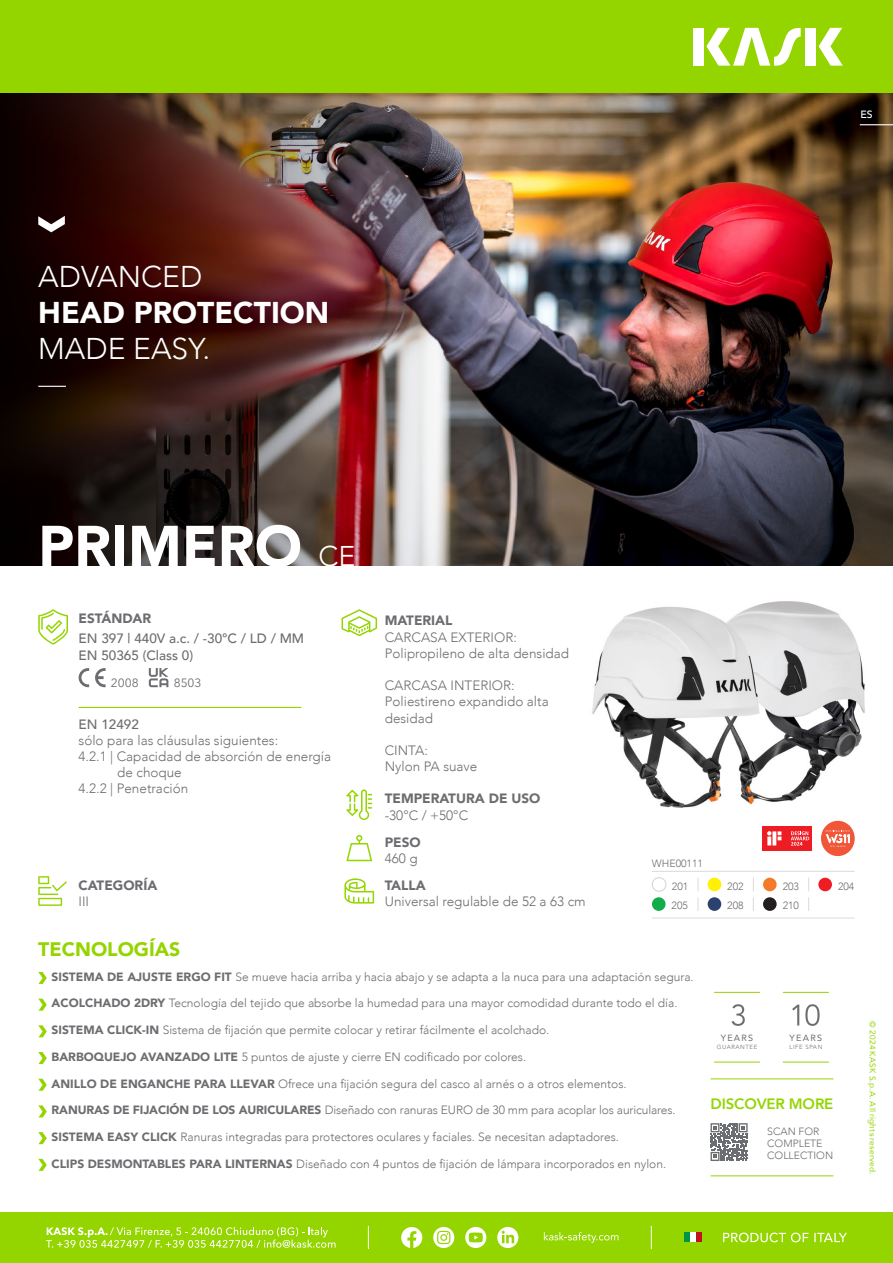
<style>
.page{position:relative;width:893px;height:1263px;background:#fff}
.page>*{position:absolute;margin:0;border:0;box-sizing:border-box;transform-origin:0 0}
.t1{font:900 57px "Avenir";color:#fff}
.t2{font:300 30px "Avenir";color:#fff}
.t3{font:900 30px "Avenir";color:#fff}
.t4{font:900 19.5px "Avenir";color:#94d500}
.t5{font:800 15px "Avenir";letter-spacing:-.01em;color:#94d500}
.t6{font:300 13.5px/16.2px "Avenir";color:#6c6d70}
.t7{font:900 13.5px "Avenir";color:#6c6d70}
.t8{font:500 13.5px/16.2px "Avenir";color:#6c6d70}
.t9{font:300 12px "Avenir";color:#6c6d70}
.t10{font:12px "Avenir Next";color:#6c6d70}
.t11{font:300 10.5px/12px "Avenir";color:#6c6d70}
.t12{font:500 10.5px "Avenir";color:#fff}
.t13{font:9px "Avenir";letter-spacing:.14em;color:#6c6d70}
.t14{font:8.25px "Avenir";letter-spacing:.025em;color:#94d500}
.t15{font:300 6px "Avenir";letter-spacing:.1em;color:#6c6d70}
.s1{font-weight:300;font-size:28.5px}
.s2{font-weight:900}
</style>
<div class="page">
<div style="left:0;top:1212px;width:893px;height:51px;background:#94d500"></div>
<div style="left:0;top:0;width:893px;height:94px;background:#94d500"></div>
<div style="left:693px;top:28px;width:11px;height:38px;background:#fff"></div>
<div style="left:805px;top:28px;width:11px;height:38px;background:#fff"></div>
<svg style="left:819px;top:28px;width:24px;height:38px"></svg>
<svg style="left:706px;top:28px;width:95px;height:38px"></svg>
<svg style="left:368px;top:1226px;width:1px;height:23px"></svg>
<svg style="left:651px;top:1226px;width:1px;height:23px"></svg>
<div style="left:684px;top:1233px;width:6px;height:9px;background:#009445"></div>
<div style="left:690px;top:1233px;width:6px;height:9px;background:#fff"></div>
<div style="left:696px;top:1233px;width:6px;height:9px;background:#bf1221"></div>
<svg style="left:723px;top:1232px;width:124px;height:10px"></svg>
<svg style="left:433px;top:1227px;width:21px;height:21px"></svg>
<svg style="left:465px;top:1227px;width:21px;height:21px"></svg>
<svg style="left:497px;top:1227px;width:21px;height:21px"></svg>
<svg style="left:401px;top:1227px;width:21px;height:21px"></svg>
<svg style="left:544px;top:1232px;width:74px;height:11px"></svg>
<svg style="left:46px;top:1227px;width:290px;height:21px"></svg>
<img style="left:446px;top:94px;width:447px;height:472px">
<hr style="left:860px;top:124px;width:33px;height:1px;background:#fff">
<img style="left:592px;top:601px;width:273px;height:255px">
<div style="left:821px;top:821px;width:34px;height:35px;background:#f05637;border-radius:50%"></div>
<svg style="left:826px;top:830px;width:24px;height:17px"></svg>
<svg style="left:344px;top:878px;width:30px;height:25px"></svg>
<svg style="left:38px;top:609px;width:30px;height:36px"></svg>
<svg style="left:342px;top:609px;width:35px;height:27px"></svg>
<svg style="left:149px;top:668px;width:19px;height:19px"></svg>
<svg style="left:79px;top:668px;width:10px;height:19px"></svg>
<svg style="left:95px;top:668px;width:11px;height:19px"></svg>
<svg style="left:346px;top:835px;width:26px;height:26px"></svg>
<svg style="left:38px;top:876px;width:29px;height:30px"></svg>
<svg style="left:346px;top:789px;width:26px;height:31px"></svg>
<hr style="left:79px;top:707px;width:222px;height:1px;background:#94d500">
<hr style="left:711px;top:1078px;width:122px;height:1px;background:#94d500">
<hr style="left:711px;top:1175px;width:122px;height:1px;background:#94d500">
<svg style="left:731px;top:1004px;width:14px;height:22px"></svg>
<hr style="left:714px;top:992px;width:46px;height:1px;background:#94d500">
<hr style="left:714px;top:1062px;width:46px;height:1px;background:#94d500">
<hr style="left:783px;top:992px;width:46px;height:1px;background:#94d500">
<hr style="left:783px;top:1062px;width:46px;height:1px;background:#94d500">
<svg style="left:805px;top:1004px;width:15px;height:22px"></svg>
<svg style="left:792px;top:1004px;width:7px;height:21px"></svg>
<svg style="left:711px;top:1123px;width:37px;height:38px"></svg>
<svg style="left:38px;top:972px;width:9px;height:12px"></svg>
<svg style="left:38px;top:1079px;width:9px;height:12px"></svg>
<svg style="left:38px;top:1025px;width:9px;height:12px"></svg>
<svg style="left:38px;top:1159px;width:9px;height:12px"></svg>
<svg style="left:38px;top:1132px;width:9px;height:12px"></svg>
<svg style="left:38px;top:998px;width:9px;height:13px"></svg>
<svg style="left:38px;top:1052px;width:9px;height:12px"></svg>
<svg style="left:38px;top:1105px;width:9px;height:12px"></svg>
<img style="left:0;top:94px;width:446px;height:472px">
<svg style="left:38px;top:216px;width:27px;height:16px"></svg>
<svg style="left:38px;top:386px;width:28px;height:1px"></svg>
<svg style="left:762px;top:826px;width:24px;height:24px"></svg>
<svg style="left:767px;top:831px;width:4px;height:14px"></svg>
<svg style="left:772px;top:831px;width:4px;height:14px"></svg>
<svg style="left:778px;top:831px;width:3px;height:9px"></svg>
<div style="left:788px;top:826px;width:24px;height:24px;background:#ee1d23"></div>
<svg style="left:791px;top:831px;width:18px;height:15px"></svg>
<div style="left:652px;top:877px;width:14px;height:15px;border:1px solid #d1d2d4;border-radius:50%"></div>
<div style="left:652px;top:897px;width:14px;height:14px;background:#11ad4b;border-radius:50%"></div>
<div style="left:708px;top:878px;width:13px;height:13px;background:#fff101;border-radius:50%"></div>
<div style="left:818px;top:878px;width:14px;height:13px;background:#ee1d23;border-radius:50%"></div>
<div style="left:763px;top:897px;width:14px;height:14px;background:#231f20;border-radius:50%"></div>
<div style="left:763px;top:878px;width:14px;height:13px;background:#f4792a;border-radius:50%"></div>
<hr style="left:652px;top:871px;width:203px;height:1px;background:#dadada">
<hr style="left:652px;top:918px;width:203px;height:1px;background:#dadada">
<svg style="left:698px;top:878px;width:1px;height:13px"></svg>
<svg style="left:753px;top:878px;width:1px;height:13px"></svg>
<svg style="left:808px;top:878px;width:1px;height:13px"></svg>
<svg style="left:698px;top:897px;width:1px;height:14px"></svg>
<svg style="left:753px;top:897px;width:1px;height:14px"></svg>
<svg style="left:808px;top:897px;width:1px;height:14px"></svg>
<div style="left:708px;top:897px;width:13px;height:14px;background:#2b426e;border-radius:50%"></div>
<h2 class="t2" style="left:38px;top:259px;width:165px">ADVANCED</h2>
<h2 class="t3" style="left:38px;top:287px;width:293px">HEAD PROTECTION</h2>
<h2 class="t2" style="left:38px;top:331px;width:174px">MADE EASY.</h2>
<h1 class="t1" style="left:38px;top:497px;width:319px">PRIMERO <span class="s1">CE</span></h1>
<p class="t7" style="left:79px;top:607px;width:74px">ESTÁNDAR</p>
<p class="t8" style="left:79px;top:630px;width:227px">EN 397 | 440V a.c. / -30°C / LD / MM<br>EN 50365 (Class 0)</p>
<p class="t10" style="left:111px;top:673px;width:29px">2008</p>
<p class="t10" style="left:174px;top:673px;width:29px">8503</p>
<p class="t8" style="left:79px;top:715px;width:62px">EN 12492</p>
<p class="t6" style="left:79px;top:732px;width:201px">sólo para las cláusulas siguientes:</p>
<p class="t6" style="left:79px;top:748px;width:254px">4.2.1 | Capacidad de absorción de energía</p>
<p class="t6" style="left:117px;top:764px;width:66px">de choque</p>
<p class="t6" style="left:79px;top:781px;width:111px">4.2.2 | Penetración</p>
<p class="t7" style="left:79px;top:873px;width:80px">CATEGORÍA</p>
<p class="t6" style="left:79px;top:893px;width:12px">III</p>
<h3 class="t4" style="left:38px;top:932px;width:144px">TECNOLOGÍAS</h3>
<p class="t7" style="left:385px;top:609px;width:69px">MATERIAL</p>
<p class="t6" style="left:385px;top:629px;width:186px">CARCASA EXTERIOR:<br>Polipropileno de alta densidad</p>
<p class="t6" style="left:385px;top:677px;width:165px">CARCASA INTERIOR:<br>Poliestireno expandido alta desidad</p>
<p class="t6" style="left:385px;top:742px;width:94px">CINTA:<br>Nylon PA suave</p>
<p class="t7" style="left:385px;top:787px;width:157px">TEMPERATURA DE USO</p>
<p class="t6" style="left:385px;top:807px;width:85px">-30°C / +50°C</p>
<p class="t7" style="left:385px;top:830px;width:37px">PESO</p>
<p class="t6" style="left:385px;top:850px;width:34px">460 g</p>
<p class="t7" style="left:385px;top:873px;width:43px">TALLA</p>
<p class="t6" style="left:385px;top:893px;width:202px">Universal regulable de 52 a 63 cm</p>
<p class="t12" style="left:860px;top:105px;width:14px">ES</p>
<p class="t11" style="left:652px;top:857px;width:53px">WHE00111</p>
<p class="t11" style="left:672px;top:876px;width:18px;line-height:19.6px">201<br>205</p>
<p class="t11" style="left:727px;top:880px;width:18px">202</p>
<p class="t11" style="left:838px;top:880px;width:18px">204</p>
<p class="t11" style="left:783px;top:880px;width:18px">203</p>
<p class="t11" style="left:783px;top:900px;width:18px">210</p>
<p class="t11" style="left:727px;top:900px;width:18px">208</p>
<p class="t9" style="left:52px;top:969px;width:644px"><span class="s2">SISTEMA DE AJUSTE ERGO FIT</span> Se mueve hacia arriba y hacia abajo y se adapta a la nuca para una adaptación segura.</p>
<p class="t9" style="left:52px;top:996px;width:627px"><span class="s2">ACOLCHADO 2DRY</span> Tecnología del tejido que absorbe la humedad para una mayor comodidad durante todo el día.</p>
<p class="t9" style="left:52px;top:1023px;width:499px"><span class="s2">SISTEMA CLICK-IN</span> Sistema de fijación que permite colocar y retirar fácilmente el acolchado.</p>
<p class="t9" style="left:52px;top:1049px;width:476px"><span class="s2">BARBOQUEJO AVANZADO LITE</span> 5 puntos de ajuste y cierre EN codificado por colores.</p>
<p class="t9" style="left:52px;top:1076px;width:576px"><span class="s2">ANILLO DE ENGANCHE PARA LLEVAR</span> Ofrece una fijación segura del casco al arnés o a otros elementos.</p>
<p class="t9" style="left:52px;top:1103px;width:625px"><span class="s2">RANURAS DE FIJACIÓN DE LOS AURICULARES</span> Diseñado con ranuras EURO de 30 mm para acoplar los auriculares.</p>
<p class="t9" style="left:52px;top:1130px;width:569px"><span class="s2">SISTEMA EASY CLICK</span> Ranuras integradas para protectores oculares y faciales. Se necesitan adaptadores.</p>
<p class="t9" style="left:52px;top:1156px;width:616px"><span class="s2">CLIPS DESMONTABLES PARA LINTERNAS</span> Diseñado con 4 puntos de fijación de lámpara incorporados en nylon.</p>
<p class="t13" style="left:721px;top:1031px;width:34px">YEARS</p>
<p class="t15" style="left:717px;top:1043px;width:42px">GUARANTEE</p>
<p class="t13" style="left:790px;top:1031px;width:34px">YEARS</p>
<p class="t15" style="left:789px;top:1043px;width:34px">LIFE SPAN</p>
<p class="t5" style="left:711px;top:1092px;width:124px">DISCOVER MORE</p>
<p class="t11" style="left:767px;top:1126px;width:67px">SCAN FOR<br>COMPLETE<br>COLLECTION</p>
<p class="t14" style="left:879px;top:1021px;width:155px;rotate:90deg">© 2024 KASK S.p.A. All rights reserved.</p>
</div>
